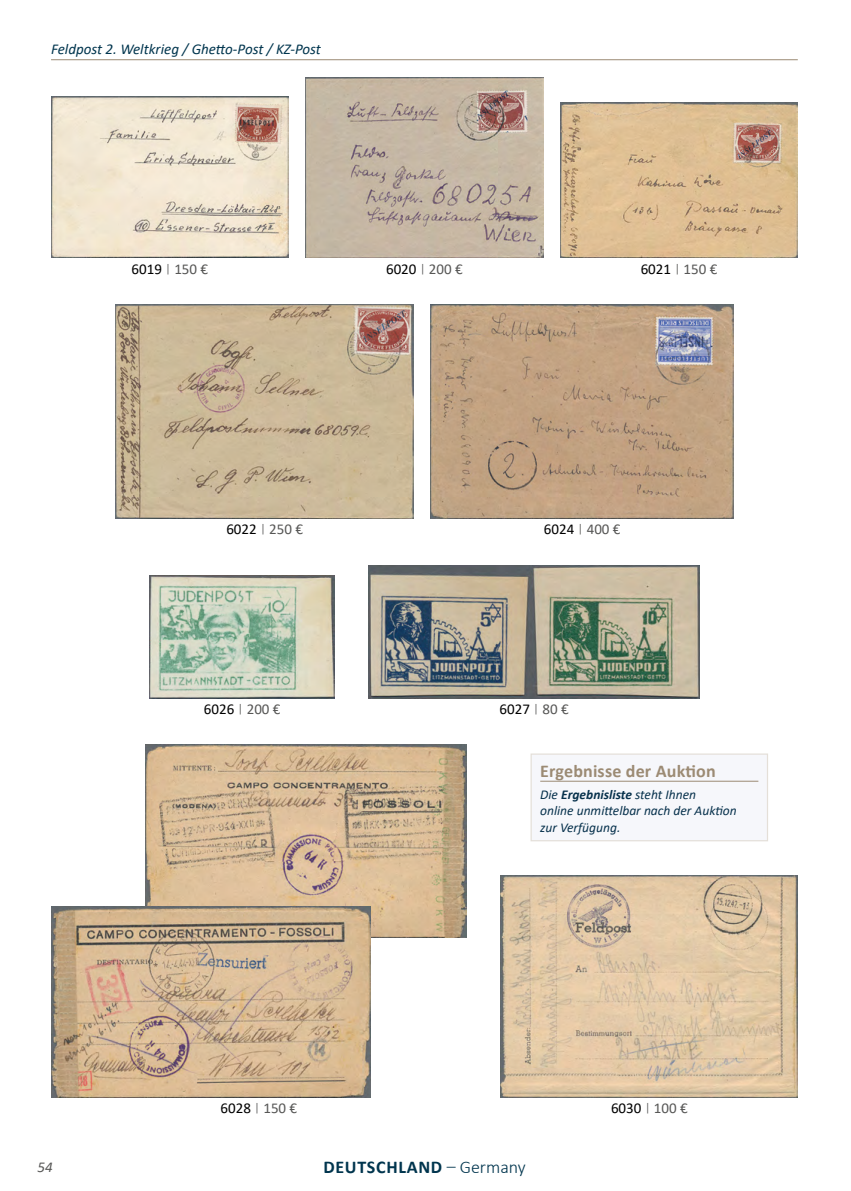
<style>
.page{position:relative;width:851px;height:1191px;background:#fff}
.page>*{position:absolute;margin:0;border:0;box-sizing:border-box;transform-origin:0 0}
.t1{font:700 18px "Calibri";letter-spacing:.01em;color:#9c8b74}
.t2{font:700 18px "Calibri";letter-spacing:.04em;color:#00354e}
.t3{font:15px "Calibri";color:#000}
.t4{font:italic 15px "Calibri";color:#00354e}
.t5{font:italic 15px "Calibri";color:#575756}
.t6{font:italic 13.5px/16.2px "Calibri";color:#07314c}
.s1{font-family:"Bernhard Modern BT";font-weight:700;font-size:10.5px;color:#575756}
.s2{color:#575756}
.s3{font-weight:700}
.s4{font-weight:300}
</style>
<div class="page">
<hr style="left:51px;top:59px;width:746px;height:1px;background:#9c8b74">
<img style="left:51px;top:97px;width:237px;height:161px">
<img style="left:305px;top:78px;width:238px;height:180px">
<img style="left:560px;top:102px;width:237px;height:156px">
<img style="left:115px;top:305px;width:299px;height:213px">
<img style="left:431px;top:305px;width:302px;height:213px">
<img style="left:500px;top:875px;width:297px;height:222px">
<img style="left:145px;top:745px;width:321px;height:192px">
<img style="left:52px;top:906px;width:318px;height:191px">
<img style="left:149px;top:575px;width:186px;height:123px">
<img style="left:369px;top:565px;width:330px;height:133px">
<div style="left:531px;top:754px;width:236px;height:86px;background:#f6f7fb"></div>
<hr style="left:540px;top:781px;width:218px;height:1px;background:#9c8b74">
<div style="left:530px;top:753px;width:238px;height:88px;border:1px solid #e4dfd8"></div>
<p class="t4" style="left:51px;top:38px;width:271px">Feldpost 2. Weltkrieg / Ghetto-Post / KZ-Post</p>
<p class="t3" style="left:131px;top:258px;width:78px">6019 <span class="s1">|</span> <span class="s2">150 €</span></p>
<p class="t3" style="left:386px;top:258px;width:78px">6020 <span class="s1">|</span> <span class="s2">200 €</span></p>
<p class="t3" style="left:640px;top:258px;width:78px">6021 <span class="s1">|</span> <span class="s2">150 €</span></p>
<p class="t3" style="left:226px;top:518px;width:78px">6022 <span class="s1">|</span> <span class="s2">250 €</span></p>
<p class="t3" style="left:544px;top:518px;width:78px">6024 <span class="s1">|</span> <span class="s2">400 €</span></p>
<p class="t3" style="left:204px;top:698px;width:78px">6026 <span class="s1">|</span> <span class="s2">200 €</span></p>
<p class="t3" style="left:499px;top:698px;width:70px">6027 <span class="s1">|</span> <span class="s2">80 €</span></p>
<p class="t1" style="left:540px;top:758px;width:177px">Ergebnisse der Auktion</p>
<p class="t6" style="left:540px;top:786px;width:198px">Die <span class="s3">Ergebnisliste</span> steht Ihnen<br>online unmittelbar nach der Auktion zur Verfügung.</p>
<p class="t3" style="left:220px;top:1097px;width:78px">6028 <span class="s1">|</span> <span class="s2">150 €</span></p>
<p class="t3" style="left:611px;top:1097px;width:78px">6030 <span class="s1">|</span> <span class="s2">100 €</span></p>
<p class="t5" style="left:37px;top:1157px;width:17px">54</p>
<p class="t2" style="left:323px;top:1154px;width:204px">DEUTSCHLAND <span class="s4">– Germany</span></p>
</div>
